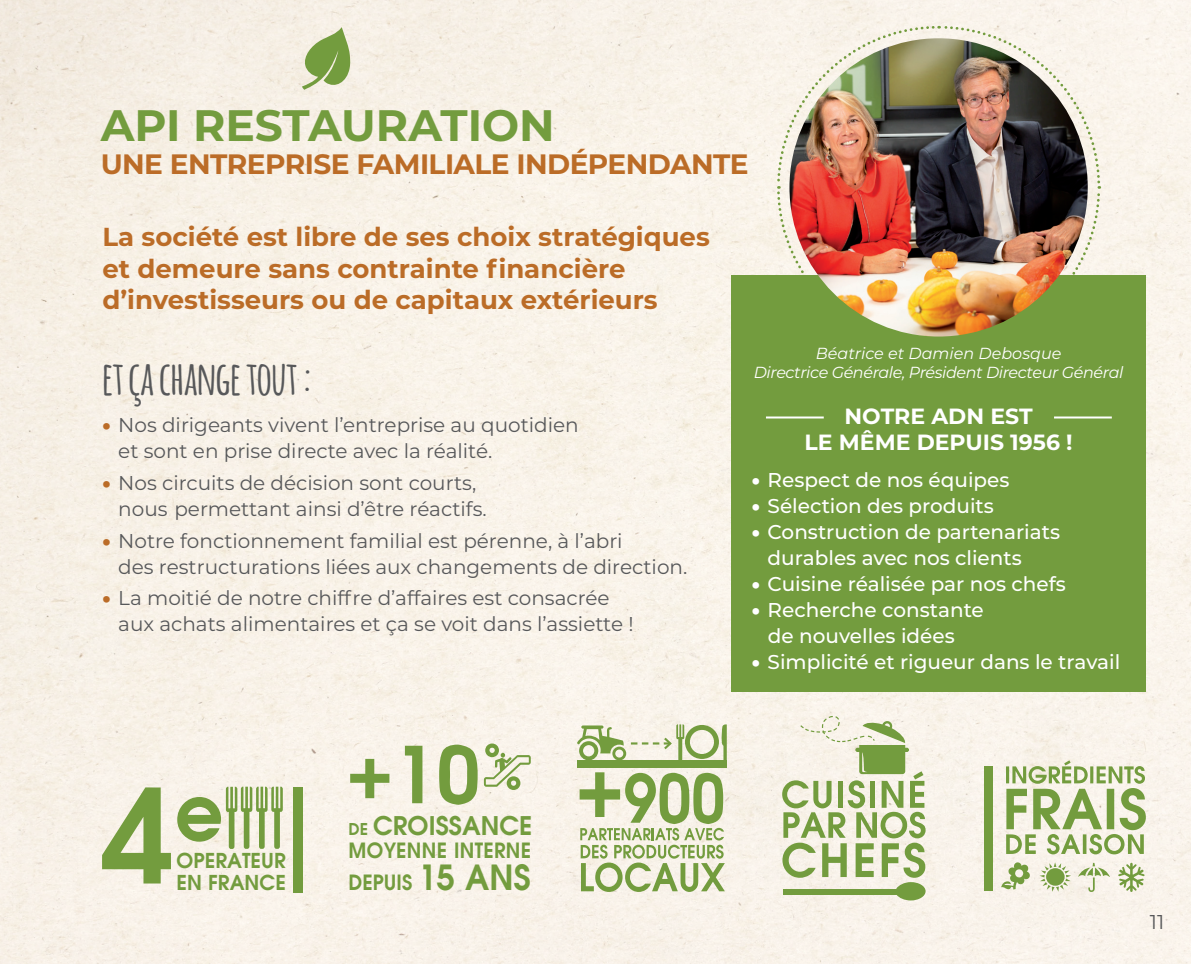
<style>
.page{position:relative;width:1191px;height:964px;background:#f9f2e8}
.page>*{position:absolute;margin:0;border:0;box-sizing:border-box;transform-origin:0 0}
.t1{font:700 129.6px "Avian";color:#739c3e}
.t2{font:700 77.6px "Avian";color:#739c3e}
.t3{font:700 75.6px "Avian";color:#739c3e}
.t4{font:700 46px "Amatic";color:#57585a}
.t5{font:700 44px "Montserrat";color:#739c3e}
.t6{font:700 28px "Montserrat";letter-spacing:-.02em;color:#bb6c27}
.t7{font:700 26px/31.2px "Montserrat";color:#bb6c27}
.t8{font:700 25.2px "Avian";color:#739c3e}
.t9{font:700 22px/26px "Montserrat";color:#fff;text-align:center}
.t10{font:700 20.6px/32.6px "Avian";letter-spacing:.015em;color:#739c3e;scale:.96 1}
.t11{font:700 20.2px "Avian";color:#739c3e}
.t12{font:20px/26px "Montserrat";color:#57585a}
.t13{font:500 20px/26px "Montserrat";color:#fff}
.t14{font:italic 16px "Montserrat";letter-spacing:-.025em;color:#fff}
.t15{font:italic 16px "Montserrat";color:#fff}
.s1{font-weight:900;color:#bb6c27}
.s2{font-weight:900}
.s3{font-size:16px}
.s4{font-size:34px}
</style>
<div class="page">
<div style="left:731px;top:275px;width:414px;height:417px;background:#739c3e"></div>
<hr style="left:766px;top:416px;width:57px;height:2px;background:#fff">
<hr style="left:1054px;top:416px;width:57px;height:2px;background:#fff">
<img style="left:775px;top:25px;width:326px;height:312px">
<svg style="left:782px;top:716px;width:143px;height:184px;background:#cdd6b1"></svg>
<div style="left:984px;top:766px;width:9px;height:124px;background:#739c3e"></div>
<svg style="left:1118px;top:863px;width:26px;height:29px"></svg>
<svg style="left:1078px;top:863px;width:31px;height:29px"></svg>
<svg style="left:1039px;top:862px;width:32px;height:30px"></svg>
<div style="left:1046px;top:868px;width:18px;height:18px;background:#739c3e;border-radius:50%"></div>
<svg style="left:1001px;top:862px;width:29px;height:27px"></svg>
<svg style="left:1006px;top:760px;width:139px;height:94px;background:#c3d0a5"></svg>
<div style="left:577px;top:760px;width:150px;height:8px;background:#739c3e"></div>
<svg style="left:577px;top:724px;width:150px;height:36px;background:#d0d8b6"></svg>
<svg style="left:579px;top:772px;width:146px;height:120px;background:#c3d0a5"></svg>
<svg style="left:484px;top:743px;width:47px;height:47px;background:#d4dbba"></svg>
<svg style="left:302px;top:27px;width:48px;height:63px;background:#a9be83"></svg>
<div style="left:293px;top:787px;width:10px;height:105px;background:#739c3e"></div>
<svg style="left:226px;top:787px;width:57px;height:62px;background:#bac999"></svg>
<p class="t5" style="left:101px;top:93px;width:456px">API RESTAURATION</p>
<p class="t6" style="left:101px;top:144px;width:649px">UNE ENTREPRISE FAMILIALE INDÉPENDANTE</p>
<p class="t7" style="left:102px;top:220px;width:609px">La société est libre de ses choix stratégiques et demeure sans contrainte financière d’investisseurs ou de capitaux extérieurs</p>
<p class="t4" style="left:102px;top:345px;width:211px">ET ÇA CHANGE TOUT :</p>
<p class="t12" style="left:118px;top:411px;width:462px;text-indent:-16px"><span class="s1">•</span> Nos dirigeants vivent l’entreprise au quotidien et sont en prise directe avec la réalité.</p>
<p class="t12" style="left:118px;top:469px;width:370px;text-indent:-16px"><span class="s1">•</span> Nos circuits de décision sont courts, nous permettant ainsi d’être réactifs.</p>
<p class="t12" style="left:118px;top:527px;width:570px;text-indent:-16px"><span class="s1">•</span> Notre fonctionnement familial est pérenne, à l’abri<br>des restructurations liées aux changements de direction.</p>
<p class="t12" style="left:118px;top:584px;width:517px;text-indent:-16px"><span class="s1">•</span> La moitié de notre chiffre d’affaires est consacrée aux achats alimentaires et ça se voit dans l’assiette !</p>
<p class="t15" style="left:815px;top:342px;width:247px">Béatrice et Damien Debosque</p>
<p class="t14" style="left:754px;top:362px;width:371px">Directrice Générale, Président Directeur Général</p>
<p class="t9" style="left:804px;top:402px;width:269px">NOTRE ADN EST<br>LE MÊME DEPUIS 1956 !</p>
<p class="t13" style="left:751px;top:466px;width:259px"><span class="s2">•</span> Respect de nos équipes</p>
<p class="t13" style="left:751px;top:492px;width:244px"><span class="s2">•</span> Sélection des produits</p>
<p class="t13" style="left:767px;top:518px;width:294px;text-indent:-16px"><span class="s2">•</span> Construction de partenariats durables avec nos clients</p>
<p class="t13" style="left:751px;top:570px;width:316px"><span class="s2">•</span> Cuisine réalisée par nos chefs</p>
<p class="t13" style="left:751px;top:596px;width:234px"><span class="s2">•</span> Recherche constante</p>
<p class="t13" style="left:768px;top:622px;width:188px">de nouvelles idées</p>
<p class="t13" style="left:751px;top:648px;width:370px"><span class="s2">•</span> Simplicité et rigueur dans le travail</p>
<p class="t1" style="left:102px;top:752px;width:74px">4</p>
<p class="t3" style="left:175px;top:764px;width:50px">e</p>
<p class="t11" style="left:177px;top:847px;width:111px">OPERATEUR</p>
<p class="t11" style="left:177px;top:869px;width:111px">EN FRANCE</p>
<p class="t2" style="left:346px;top:725px;width:136px">+10</p>
<p class="t8" style="left:348px;top:810px;width:185px"><span class="s3">DE</span> CROISSANCE</p>
<p class="t10" style="left:348px;top:834px;width:192px">MOYENNE INTERNE<br>DEPUIS <span class="s4">15 ANS</span></p>
<p class="t12" style="left:1149px;top:908px;width:16px">11</p>
</div>
